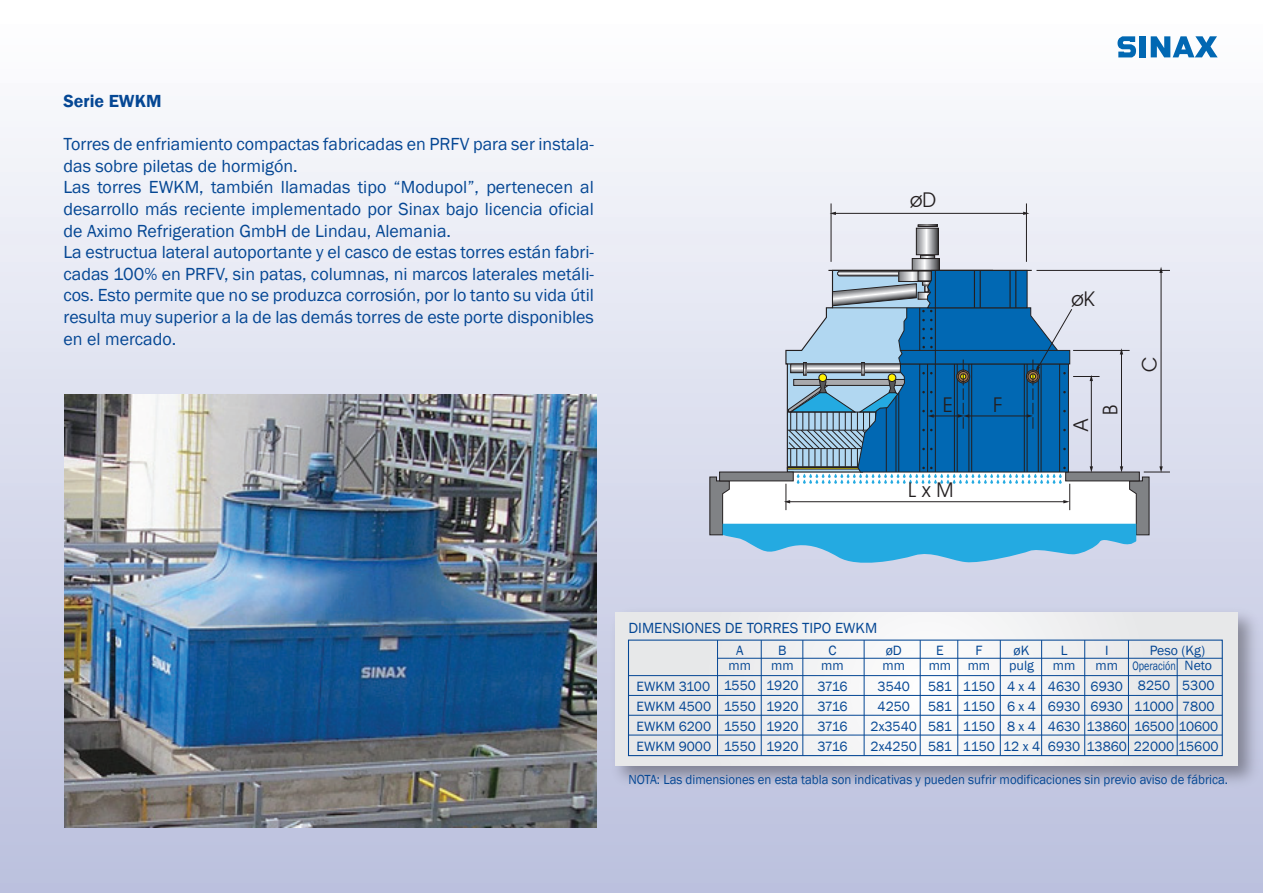
<style>
.page{position:relative;width:1263px;height:893px;background:#fff}
.page>*{position:absolute;margin:0;border:0;box-sizing:border-box;transform-origin:0 0}
.t1{font:20.4px "Avant Garde IT Cby BT";color:#231f20}
.t2{font:18px/21.6px "Franklin Gothic";color:#054794}
.t3{font:600 18px "Franklin Gothic";color:#054794}
.t4{font:15.15px "Franklin Gothic";color:#054794}
.t5{font:13.8px/20.1px "Franklin Gothic";color:#054794;text-align:center}
.t6{font:13.5px "Franklin Gothic";color:#054794;scale:.95 1}
.t7{font:12.6px "Franklin Gothic";color:#054794;scale:.8 1}
</style>
<div class="page">
<div style="left:0;top:13px;width:1263px;height:880px;background:linear-gradient(to bottom,#fdfeff,#b8bddb)"></div>
<svg style="left:1117px;top:36px;width:19px;height:21px"></svg>
<div style="left:1140px;top:36px;width:6px;height:21px;background:#0168b3"></div>
<svg style="left:1151px;top:36px;width:67px;height:21px"></svg>
<img style="left:605px;top:602px;width:658px;height:192px">
<svg style="left:615px;top:612px;width:622px;height:154px"></svg>
<hr style="left:628px;top:695px;width:594px;height:1px;background:#054794">
<hr style="left:628px;top:675px;width:594px;height:1px;background:#054794">
<hr style="left:717px;top:658px;width:505px;height:1px;background:#054794">
<hr style="left:628px;top:715px;width:594px;height:1px;background:#054794">
<hr style="left:628px;top:735px;width:594px;height:1px;background:#054794">
<div style="left:628px;top:640px;width:595px;height:116px;border:1px solid #054794"></div>
<hr style="left:717px;top:640px;width:1px;height:116px;background:#054794">
<hr style="left:761px;top:640px;width:1px;height:116px;background:#054794">
<hr style="left:802px;top:640px;width:1px;height:116px;background:#054794">
<hr style="left:864px;top:640px;width:1px;height:116px;background:#054794">
<hr style="left:920px;top:640px;width:1px;height:116px;background:#054794">
<hr style="left:957px;top:640px;width:1px;height:116px;background:#054794">
<hr style="left:1000px;top:640px;width:1px;height:116px;background:#054794">
<hr style="left:1041px;top:640px;width:1px;height:116px;background:#054794">
<hr style="left:1084px;top:640px;width:1px;height:116px;background:#054794">
<hr style="left:1128px;top:640px;width:1px;height:116px;background:#054794">
<hr style="left:1177px;top:658px;width:1px;height:98px;background:#054794">
<img style="left:65px;top:394px;width:532px;height:434px">
<svg style="left:914px;top:260px;width:24px;height:7px"></svg>
<div style="left:912px;top:258px;width:28px;height:13px;border:1px solid #231f20"></div>
<div style="left:920px;top:255px;width:15px;height:4px;border:1px solid #231f20"></div>
<svg style="left:918px;top:230px;width:19px;height:23px"></svg>
<div style="left:916px;top:228px;width:23px;height:27px;border:1px solid #231f20"></div>
<div style="left:918px;top:225px;width:20px;height:2px;border:1px solid #231f20"></div>
<hr style="left:831px;top:203px;width:1px;height:59px;background:#231f20">
<hr style="left:1026px;top:203px;width:1px;height:59px;background:#231f20">
<hr style="left:835px;top:213px;width:189px;height:1px;background:#231f20">
<svg style="left:1023px;top:212px;width:6px;height:3px"></svg>
<svg style="left:830px;top:212px;width:6px;height:3px"></svg>
<svg style="left:709px;top:267px;width:461px;height:301px"></svg>
<p class="t3" style="left:63px;top:90px;width:100px">Serie EWKM</p>
<p class="t2" style="left:63px;top:134px;width:532px">Torres de enfriamiento compactas fabricadas en PRFV para ser instala&shy;das sobre piletas de hormigón.<br>Las torres EWKM, también llamadas tipo “Modupol”, pertenecen al desarrollo más reciente implementado por Sinax bajo licencia oficial de Aximo Refrigeration GmbH de Lindau, Alemania.<br>La estructua lateral autoportante y el casco de estas torres están fabri&shy;cadas 100% en PRFV, sin patas, columnas, ni marcos laterales metáli&shy;cos. Esto permite que no se produzca corrosión, por lo tanto su vida útil resulta muy superior a la de las demás torres de este porte disponibles en el mercado.</p>
<p class="t1" style="left:910px;top:187px;width:27px">øD</p>
<p class="t1" style="left:943px;top:393px;width:12px">E</p>
<p class="t1" style="left:993px;top:393px;width:11px">F</p>
<p class="t1" style="left:908px;top:477px;width:47px">L x M</p>
<p class="t1" style="left:1071px;top:286px;width:25px">øK</p>
<p class="t1" style="left:1069px;top:431px;width:14px;rotate:-90deg">A</p>
<p class="t1" style="left:1098px;top:415px;width:12px;rotate:-90deg">B</p>
<p class="t1" style="left:1137px;top:372px;width:17px;rotate:-90deg">C</p>
<p class="t4" style="left:628px;top:618px;width:250px">DIMENSIONES DE TORRES TIPO EWKM</p>
<p class="t5" style="left:636px;top:676px;width:76px;text-align:justify">EWKM 3100<br>EWKM 4500<br>EWKM 6200<br>EWKM 9000</p>
<p class="t5" style="left:728px;top:643px;width:24px;line-height:15.1px">A mm</p>
<p class="t5" style="left:724px;top:676px;width:34px;text-align:justify">1550<br>1550<br>1550<br>1550</p>
<p class="t5" style="left:771px;top:643px;width:24px;line-height:15.1px">B mm</p>
<p class="t5" style="left:766px;top:676px;width:34px;text-align:justify">1920<br>1920<br>1920<br>1920</p>
<p class="t5" style="left:821px;top:643px;width:24px;line-height:15.1px">C mm</p>
<p class="t5" style="left:817px;top:676px;width:32px;text-align:justify">3716<br>3716<br>3716<br>3716</p>
<p class="t5" style="left:882px;top:643px;width:24px;line-height:15.1px;text-align:left">øD mm</p>
<p class="t5" style="left:870px;top:676px;width:48px">3540<br>4250<br>2x3540<br>2x4250</p>
<p class="t5" style="left:929px;top:643px;width:24px;line-height:15.1px">E mm</p>
<p class="t5" style="left:928px;top:676px;width:25px;text-align:justify">581<br>581<br>581<br>581</p>
<p class="t5" style="left:968px;top:643px;width:24px;line-height:15.1px">F mm</p>
<p class="t5" style="left:963px;top:676px;width:33px;text-align:justify">1150<br>1150<br>1150<br>1150</p>
<p class="t5" style="left:1009px;top:643px;width:26px;line-height:15.1px">øK pulg</p>
<p class="t5" style="left:1003px;top:676px;width:39px;text-align:left">4 x 4<br>6 x 4<br>8 x 4<br>12 x 4</p>
<p class="t5" style="left:1053px;top:643px;width:24px;line-height:15.1px">L mm</p>
<p class="t5" style="left:1048px;top:676px;width:81px;text-align:left">4630<br>6930<br>4630 13860<br>6930 13860</p>
<p class="t5" style="left:1095px;top:643px;width:24px;line-height:15.1px">I mm</p>
<p class="t5" style="left:1090px;top:676px;width:34px;text-align:left">6930<br>6930</p>
<p class="t5" style="left:1150px;top:641px;width:57px">Peso (Kg)</p>
<p class="t7" style="left:1132px;top:658px;width:56px">Operación</p>
<p class="t5" style="left:1134px;top:676px;width:86px;text-align:left">8250<br>11000<br>16500 10600<br>22000 15600</p>
<p class="t5" style="left:1182px;top:656px;width:34px;text-align:left">Neto<br>5300<br>7800</p>
<p class="t6" style="left:628px;top:771px;width:633px">NOTA: Las dimensiones en esta tabla son indicativas y pueden sufrir modificaciones sin previo aviso de fábrica.</p>
</div>
